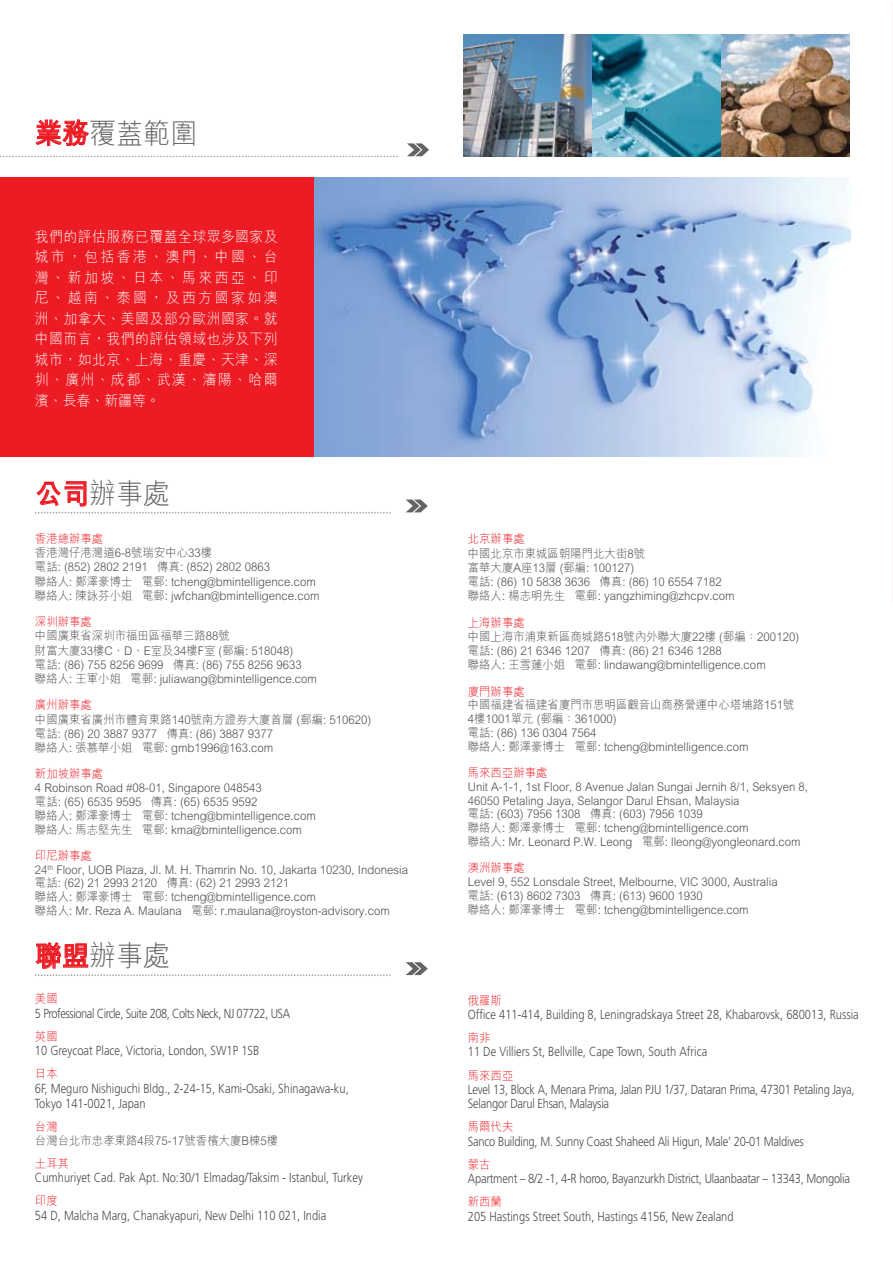
<style>
.page{position:relative;width:893px;height:1263px;background:#fff}
.page>*{position:absolute;margin:0;border:0;box-sizing:border-box;transform-origin:0 0}
.t1{font:300 28.5px "M Hei HK";color:#636466;scale:.95 1}
.t2{font:300 14.7px/20.4px "M Hei HK";letter-spacing:.03em;color:#fff;text-align:justify;scale:.95 1}
.t3{font:300 13.05px/14.2px "Frutiger LT Std";color:#4c4d4f;scale:.85 1}
.t4{font:300 13.05px/14.2px "Frutiger LT Std";letter-spacing:-.02em;color:#4c4d4f;scale:.85 1}
.t5{font:300 13.05px "Frutiger LT Std";letter-spacing:-.04em;color:#4c4d4f;scale:.85 1}
.t6{font:300 12px/13.8px "M Hei HK";color:#4c4d4f;scale:.95 1}
.t7{font:300 12px "M Hei HK";color:#ed1c24;scale:.95 1}
.s1{font-weight:700;color:#ed1c24}
.s2{color:#ed1c24}
</style>
<div class="page">
<div style="left:0;top:178px;width:410px;height:279px;background:#ed1c24"></div>
<img style="left:315px;top:178px;width:536px;height:279px">
<svg style="left:407px;top:143px;width:22px;height:13px"></svg>
<svg style="left:0;top:156px;width:398px;height:1px"></svg>
<svg style="left:406px;top:499px;width:22px;height:13px"></svg>
<svg style="left:406px;top:962px;width:22px;height:13px"></svg>
<svg style="left:35px;top:481px;width:356px;height:32px"></svg>
<svg style="left:35px;top:942px;width:356px;height:34px"></svg>
<svg style="left:35px;top:119px;width:54px;height:28px"></svg>
<img style="left:463px;top:34px;width:387px;height:123px">
<p class="t1" style="left:35px;top:113px;width:173px"><span class="s1">業務</span>覆蓋範圍</p>
<p class="t2" style="left:35px;top:226px;width:257px">我們的評估服務已覆蓋全球眾多國家及城市，包括香港、澳門、中國、台灣、新加坡、日本、馬來西亞、印尼、越南、泰國，及西方國家如澳洲、加拿大、美國及部分歐洲國家。就中國而言，我們的評估領域也涉及下列城市，如北京、上海、重慶、天津、深圳、廣州、成都、武漢、瀋陽、哈爾濱、長春、新疆等。</p>
<p class="t1" style="left:35px;top:474px;width:144px"><span class="s1">公司</span>辦事處</p>
<p class="t6" style="left:35px;top:531px;width:301px;line-height:14.2px"><span class="s2">香港總辦事處<br></span>香港灣仔港灣道6-8號瑞安中心33樓<br>電話: (852) 2802 2191 傳真: (852) 2802 0863<br>聯絡人: 鄭澤豪博士 電郵: tcheng@bmintelligence.com聯絡人: 陳詠芬小姐 電郵: jwfchan@bmintelligence.com</p>
<p class="t6" style="left:35px;top:614px;width:298px;line-height:14.2px"><span class="s2">深圳辦事處<br></span>中國廣東省深圳市福田區福華三路88號<br>財富大廈33樓C、D、E室及34樓F室 (郵編: 518048)<br>電話: (86) 755 8256 9699 傳真: (86) 755 8256 9633<br>聯絡人: 王軍小姐 電郵: juliawang@bmintelligence.com</p>
<p class="t6" style="left:35px;top:697px;width:356px;line-height:14.2px"><span class="s2">廣州辦事處<br></span>中國廣東省廣州市體育東路140號南方證券大廈首層 (郵編: 510620)電話: (86) 20 3887 9377 傳真: (86) 3887 9377<br>聯絡人: 張慕華小姐 電郵: gmb1996@163.com</p>
<p class="t6" style="left:35px;top:767px;width:297px"><span class="s2">新加坡辦事處<br></span>4 Robinson Road #08-01, Singapore 048543<br>電話: (65) 6535 9595 傳真: (65) 6535 9592<br>聯絡人: 鄭澤豪博士 電郵: tcheng@bmintelligence.com聯絡人: 馬志堅先生 電郵: kma@bmintelligence.com</p>
<p class="t6" style="left:35px;top:848px;width:394px"><span class="s2">印尼辦事處<br></span>24<sup>th</sup> Floor, UOB Plaza, Jl. M. H. Thamrin No. 10, Jakarta 10230, Indonesia電話: (62) 21 2993 2120 傳真: (62) 21 2993 2121<br>聯絡人: 鄭澤豪博士 電郵: tcheng@bmintelligence.com<br>聯絡人: Mr. Reza A. Maulana 電郵: r.maulana@royston-advisory.com</p>
<p class="t1" style="left:35px;top:936px;width:144px"><span class="s1">聯盟</span>辦事處</p>
<p class="t7" style="left:35px;top:990px;width:25px">美國</p>
<p class="t5" style="left:35px;top:1006px;width:302px">5 Professional Circle, Suite 208, Colts Neck, NJ 07722, USA</p>
<p class="t7" style="left:35px;top:1028px;width:25px">英國</p>
<p class="t3" style="left:35px;top:1044px;width:265px">10 Greycoat Place, Victoria, London, SW1P 1SB</p>
<p class="t7" style="left:35px;top:1065px;width:25px">日本</p>
<p class="t3" style="left:35px;top:1082px;width:371px">6F, Meguro Nishiguchi Bldg., 2-24-15, Kami-Osaki, Shinagawa-ku,<br>Tokyo 141-0021, Japan</p>
<p class="t6" style="left:35px;top:1119px;width:258px"><span class="s2">台灣<br></span>台灣台北市忠孝東路4段75-17號香檳大廈B棟5樓</p>
<p class="t7" style="left:35px;top:1155px;width:38px">土耳其</p>
<p class="t3" style="left:35px;top:1171px;width:387px">Cumhuriyet Cad. Pak Apt. No:30/1 Elmadag/Taksim - Istanbul, Turkey</p>
<p class="t7" style="left:35px;top:1192px;width:25px">印度</p>
<p class="t3" style="left:35px;top:1208px;width:344px">54 D, Malcha Marg, Chanakyapuri, New Delhi 110 021, India</p>
<p class="t6" style="left:468px;top:531px;width:282px;line-height:14.2px"><span class="s2">北京辦事處<br></span>中國北京市東城區朝陽門北大街8號<br>富華大廈A座13層 (郵編: 100127)<br>電話: (86) 10 5838 3636 傳真: (86) 10 6554 7182聯絡人: 楊志明先生 電郵: yangzhiming@zhcpv.com</p>
<p class="t6" style="left:468px;top:614px;width:350px;line-height:14.2px"><span class="s2">上海辦事處<br></span>中國上海市浦東新區商城路518號內外聯大廈22樓 (郵編：200120)電話: (86) 21 6346 1207 傳真: (86) 21 6346 1288<br>聯絡人: 王雪蓮小姐 電郵: lindawang@bmintelligence.com</p>
<p class="t6" style="left:468px;top:684px;width:346px"><span class="s2">廈門辦事處<br></span>中國福建省福建省廈門市思明區觀音山商務營運中心塔埔路151號<br>4樓1001單元 (郵編：361000)<br>電話: (86) 136 0304 7564<br>聯絡人: 鄭澤豪博士 電郵: tcheng@bmintelligence.com</p>
<p class="t6" style="left:468px;top:765px;width:360px"><span class="s2">馬來西亞辦事處<br></span>Unit A-1-1, 1st Floor, 8 Avenue Jalan Sungai Jernih 8/1, Seksyen 8, 46050 Petaling Jaya, Selangor Darul Ehsan, Malaysia<br>電話: (603) 7956 1308 傳真: (603) 7956 1039<br>聯絡人: 鄭澤豪博士 電郵: tcheng@bmintelligence.com<br>聯絡人: Mr. Leonard P.W. Leong 電郵: lleong@yongleonard.com</p>
<p class="t6" style="left:468px;top:860px;width:328px"><span class="s2">澳洲辦事處<br></span>Level 9, 552 Lonsdale Street, Melbourne, VIC 3000, Australia電話: (613) 8602 7303 傳真: (613) 9600 1930<br>聯絡人: 鄭澤豪博士 電郵: tcheng@bmintelligence.com</p>
<p class="t7" style="left:468px;top:992px;width:37px">俄羅斯</p>
<p class="t3" style="left:468px;top:1007px;width:461px">Office 411-414, Building 8, Leningradskaya Street 28, Khabarovsk, 680013, Russia</p>
<p class="t7" style="left:468px;top:1029px;width:26px">南非</p>
<p class="t3" style="left:468px;top:1045px;width:283px">11 De Villiers St, Bellville, Cape Town, South Africa</p>
<p class="t7" style="left:468px;top:1067px;width:50px">馬來西亞</p>
<p class="t4" style="left:468px;top:1082px;width:456px">Level 13, Block A, Menara Prima, Jalan PJU 1/37, Dataran Prima, 47301 Petaling Jaya,<br>Selangor Darul Ehsan, Malaysia</p>
<p class="t7" style="left:468px;top:1118px;width:50px">馬爾代夫</p>
<p class="t4" style="left:468px;top:1134px;width:397px">Sanco Building, M. Sunny Coast Shaheed Ali Higun, Male’ 20-01 Maldives</p>
<p class="t7" style="left:468px;top:1156px;width:26px">蒙古</p>
<p class="t4" style="left:468px;top:1172px;width:451px">Apartment – 8/2 -1, 4-R horoo, Bayanzurkh District, Ulaanbaatar – 13343, Mongolia</p>
<p class="t7" style="left:468px;top:1193px;width:37px">新西蘭</p>
<p class="t3" style="left:468px;top:1209px;width:314px">205 Hastings Street South, Hastings 4156, New Zealand</p>
</div>
